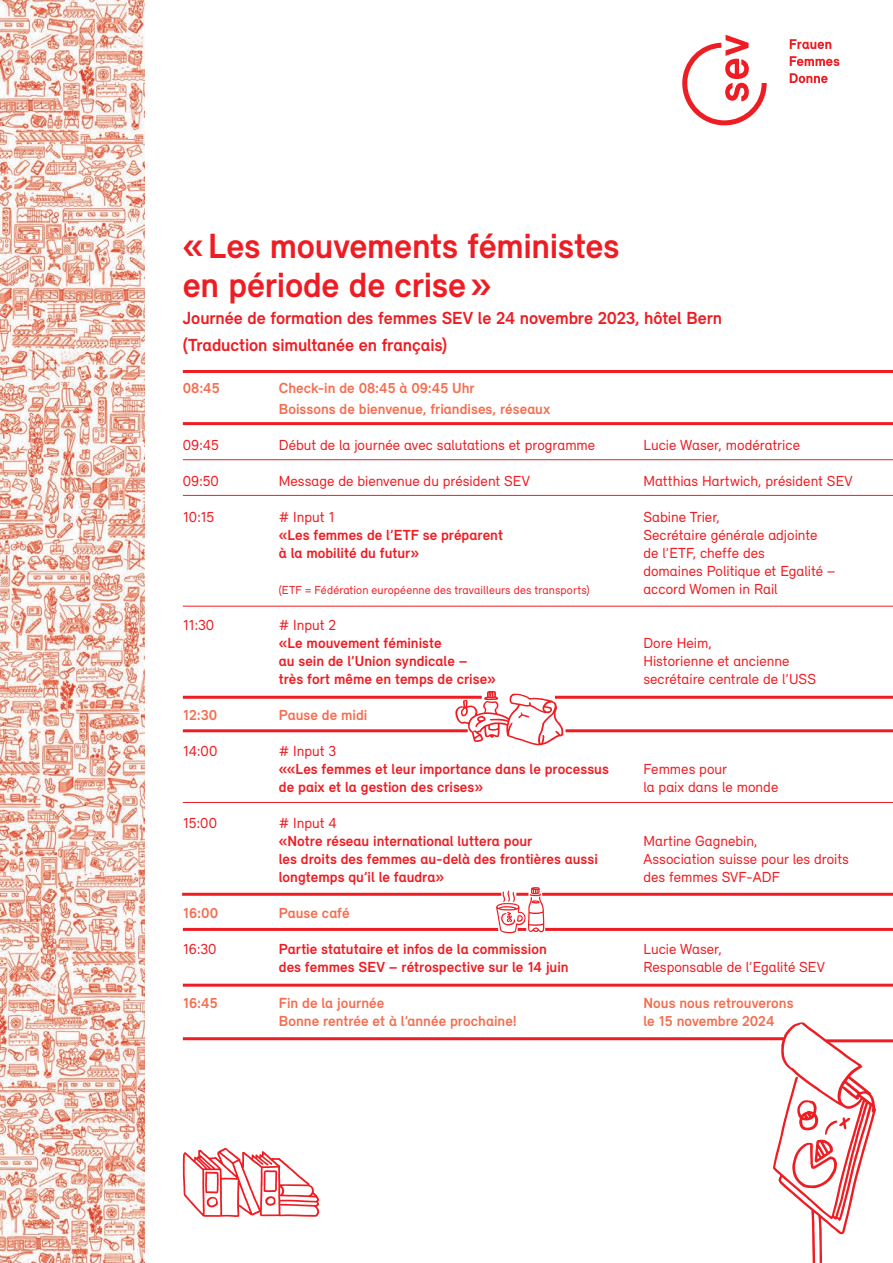
<style>
.page{position:relative;width:893px;height:1263px;background:#fff}
.page>*{position:absolute;margin:0;border:0;box-sizing:border-box;transform-origin:0 0}
.t1{font:700 36px/39px "Relevant";letter-spacing:-.005em;color:#ee1d23}
.t2{font:700 18px/27px "Relevant";letter-spacing:-.005em;color:#ee1d23}
.t3{font:15px/18px "Relevant";color:#ee1d23}
.t4{font:700 15px "Relevant";letter-spacing:.005em;color:#ee1d23}
.t5{font:700 15px/21px "Relevant";letter-spacing:.005em;color:#f36f51}
.t6{font:12px "Relevant";letter-spacing:.01em;color:#ee1d23}
</style>
<div class="page">
<svg style="left:682px;top:35px;width:85px;height:90px"></svg>
<svg style="left:790px;top:39px;width:41px;height:10px"></svg>
<svg style="left:790px;top:56px;width:49px;height:10px"></svg>
<svg style="left:790px;top:73px;width:38px;height:10px"></svg>
<img style="left:0;top:0;width:144px;height:1263px">
<hr style="left:826px;top:1039px;width:67px;height:3px;background:#ee1d23">
<hr style="left:183px;top:984px;width:710px;height:3px;background:#ee1d23">
<hr style="left:183px;top:422px;width:710px;height:3px;background:#ee1d23">
<hr style="left:183px;top:370px;width:710px;height:3px;background:#ee1d23">
<hr style="left:183px;top:459px;width:710px;height:1px;background:#ee1d23">
<hr style="left:183px;top:495px;width:710px;height:1px;background:#ee1d23">
<hr style="left:183px;top:606px;width:710px;height:1px;background:#ee1d23">
<hr style="left:555px;top:696px;width:338px;height:3px;background:#ee1d23">
<hr style="left:183px;top:802px;width:710px;height:1px;background:#ee1d23">
<hr style="left:183px;top:729px;width:285px;height:3px;background:#ee1d23">
<hr style="left:545px;top:928px;width:348px;height:3px;background:#ee1d23">
<hr style="left:183px;top:928px;width:315px;height:3px;background:#ee1d23">
<hr style="left:542px;top:893px;width:351px;height:3px;background:#ee1d23">
<hr style="left:182px;top:893px;width:319px;height:3px;background:#ee1d23">
<hr style="left:183px;top:696px;width:299px;height:3px;background:#ee1d23">
<hr style="left:566px;top:729px;width:327px;height:3px;background:#ee1d23">
<hr style="left:183px;top:1037px;width:601px;height:3px;background:#ee1d23">
<svg style="left:773px;top:1022px;width:103px;height:241px"></svg>
<svg style="left:455px;top:691px;width:108px;height:54px"></svg>
<svg style="left:496px;top:887px;width:48px;height:46px"></svg>
<svg style="left:183px;top:1148px;width:136px;height:69px"></svg>
<h1 class="t1" style="left:183px;top:226px;width:438px">«Les mouvements féministes en période de crise»</h1>
<p class="t2" style="left:183px;top:304px;width:541px">Journée de formation des femmes SEV le 24 novembre 2023, hôtel Bern (Traduction simultanée en français)</p>
<p class="t5" style="left:183px;top:377px;width:38px">08:45</p>
<p class="t5" style="left:279px;top:377px;width:273px">Check-in de 08:45 à 09:45 Uhr<br>Boissons de bienvenue, friandises, réseaux</p>
<p class="t3" style="left:183px;top:435px;width:38px">09:45</p>
<p class="t3" style="left:279px;top:435px;width:318px">Début de la journée avec salutations et programme</p>
<p class="t3" style="left:643px;top:435px;width:158px">Lucie Waser, modératrice</p>
<p class="t3" style="left:183px;top:471px;width:38px">09:50</p>
<p class="t3" style="left:279px;top:471px;width:253px">Message de bienvenue du président SEV</p>
<p class="t3" style="left:643px;top:471px;width:211px">Matthias Hartwich, président SEV</p>
<p class="t3" style="left:183px;top:507px;width:33px">10:15</p>
<p class="t3" style="left:279px;top:507px;width:58px"># Input 1</p>
<p class="t3" style="left:643px;top:507px;width:78px">Sabine Trier,</p>
<p class="t4" style="left:279px;top:526px;width:226px">«Les femmes de l’ETF se préparent</p>
<p class="t3" style="left:643px;top:525px;width:176px">Secrétaire générale adjointe</p>
<p class="t4" style="left:279px;top:544px;width:142px">à la mobilité du futur»</p>
<p class="t3" style="left:643px;top:543px;width:194px">de l’ETF, cheffe des<br>domaines Politique et Egalité –</p>
<p class="t6" style="left:279px;top:583px;width:312px">(ETF = Fédération européenne des travailleurs des transports)</p>
<p class="t3" style="left:643px;top:579px;width:136px">accord Women in Rail</p>
<p class="t3" style="left:183px;top:615px;width:33px">11:30</p>
<p class="t3" style="left:279px;top:615px;width:59px"># Input 2</p>
<p class="t4" style="left:279px;top:634px;width:164px">«Le mouvement féministe</p>
<p class="t3" style="left:643px;top:633px;width:70px">Dore Heim,</p>
<p class="t4" style="left:279px;top:652px;width:190px">au sein de l’Union syndicale –</p>
<p class="t3" style="left:643px;top:651px;width:148px">Historienne et ancienne</p>
<p class="t4" style="left:279px;top:670px;width:218px">très fort même en temps de crise»</p>
<p class="t3" style="left:643px;top:669px;width:174px">secrétaire centrale de l’USS</p>
<p class="t5" style="left:183px;top:704px;width:36px">12:30</p>
<p class="t5" style="left:279px;top:704px;width:90px">Pause de midi</p>
<p class="t3" style="left:183px;top:741px;width:36px">14:00</p>
<p class="t3" style="left:279px;top:741px;width:59px"># Input 3</p>
<p class="t4" style="left:279px;top:760px;width:332px">««Les femmes et leur importance dans le processus</p>
<p class="t3" style="left:643px;top:759px;width:85px">Femmes pour</p>
<p class="t4" style="left:279px;top:778px;width:206px">de paix et la gestion des crises»</p>
<p class="t3" style="left:643px;top:777px;width:136px">la paix dans le monde</p>
<p class="t3" style="left:183px;top:813px;width:36px">15:00</p>
<p class="t3" style="left:279px;top:813px;width:60px"># Input 4</p>
<p class="t4" style="left:279px;top:832px;width:255px">«Notre réseau international luttera pour</p>
<p class="t3" style="left:643px;top:831px;width:116px">Martine Gagnebin,</p>
<p class="t4" style="left:279px;top:850px;width:321px">les droits des femmes au-delà des frontières aussi</p>
<p class="t3" style="left:643px;top:849px;width:207px">Association suisse pour les droits</p>
<p class="t4" style="left:279px;top:868px;width:167px">longtemps qu’il le faudra»</p>
<p class="t3" style="left:643px;top:867px;width:138px">des femmes SVF-ADF</p>
<p class="t5" style="left:183px;top:902px;width:37px">16:00</p>
<p class="t5" style="left:279px;top:902px;width:72px">Pause café</p>
<p class="t3" style="left:183px;top:939px;width:35px">16:30</p>
<p class="t4" style="left:279px;top:940px;width:269px">Partie statutaire et infos de la commission</p>
<p class="t3" style="left:643px;top:939px;width:80px">Lucie Waser,</p>
<p class="t4" style="left:279px;top:958px;width:291px">des femmes SEV – rétrospective sur le 14 juin</p>
<p class="t3" style="left:643px;top:957px;width:183px">Responsable de l’Egalité SEV</p>
<p class="t5" style="left:183px;top:992px;width:36px">16:45</p>
<p class="t5" style="left:279px;top:992px;width:107px">Fin de la journée</p>
<p class="t5" style="left:643px;top:992px;width:152px">Nous nous retrouverons</p>
<p class="t5" style="left:279px;top:1010px;width:239px">Bonne rentrée et à l’année prochaine!</p>
<p class="t5" style="left:643px;top:1010px;width:133px">le 15 novembre 2024</p>
</div>
